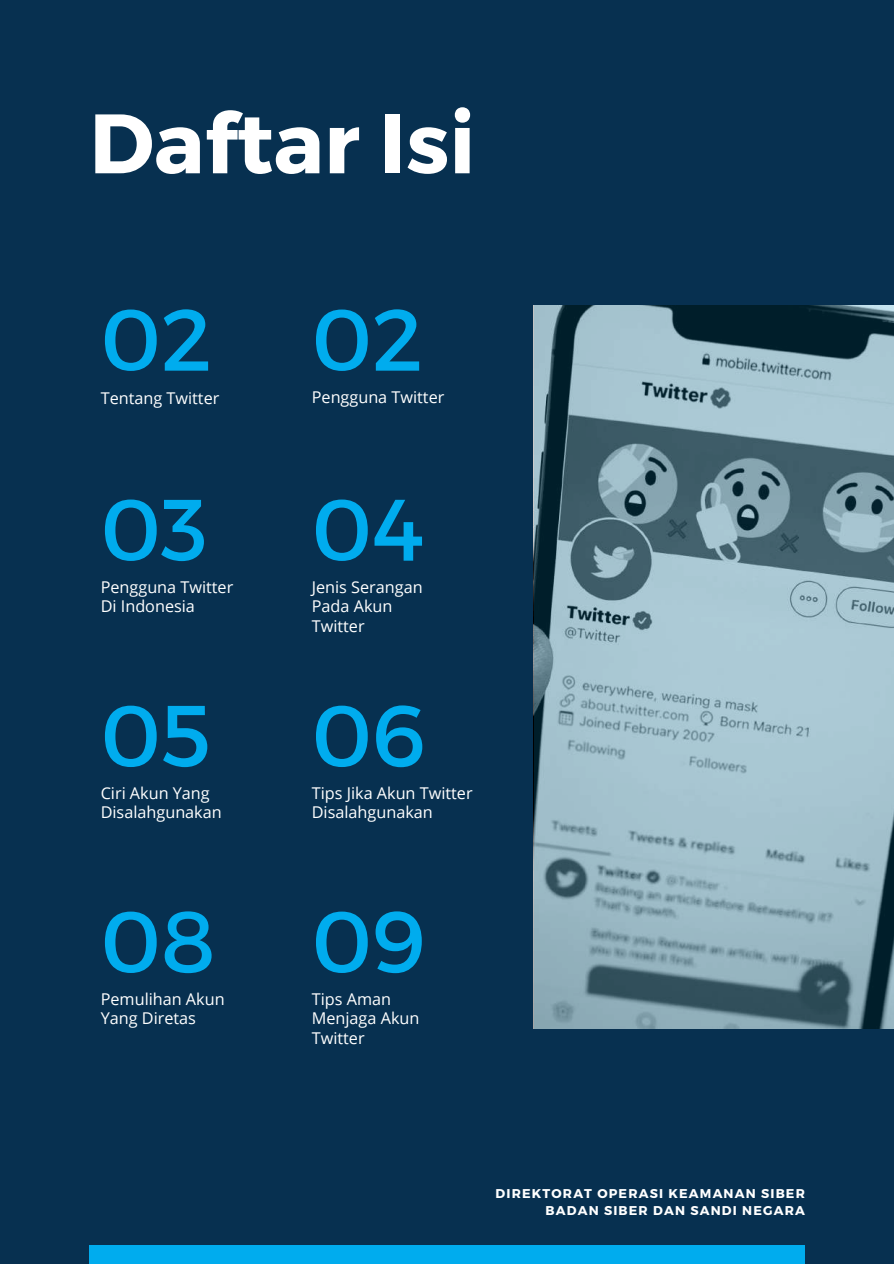
<style>
.page{position:relative;width:894px;height:1264px;background:#fff}
.page>*{position:absolute;margin:0;border:0;box-sizing:border-box;transform-origin:0 0}
.t1{font:87px "Montserrat";color:#00acee}
.t2{font:700 84px "Montserrat";color:#fff}
.t3{font:16.2px/19.2px "Open Sans";color:#fff}
.t4{font:700 12.75px/17px "Montserrat";letter-spacing:.09em;color:#fff;text-align:right}
</style>
<div class="page">
<div style="left:0;top:0;width:893px;height:1263px;background:#073050"></div>
<svg style="left:533px;top:305px;width:360px;height:723px"></svg>
<div style="left:89px;top:1244px;width:715px;height:19px;background:#00acee"></div>
<h2 class="t2" style="left:89px;top:89px;width:387px">Daftar Isi</h2>
<h1 class="t1" style="left:101px;top:283px;width:113px">02</h1>
<p class="t3" style="left:101px;top:387px;width:120px">Tentang Twitter</p>
<h1 class="t1" style="left:101px;top:473px;width:108px">03</h1>
<p class="t3" style="left:101px;top:577px;width:134px">Pengguna Twitter<br>Di Indonesia</p>
<h1 class="t1" style="left:101px;top:679px;width:112px">05</h1>
<p class="t3" style="left:101px;top:783px;width:122px">Ciri Akun Yang<br>Disalahgunakan</p>
<h1 class="t1" style="left:101px;top:885px;width:116px">08</h1>
<p class="t3" style="left:101px;top:989px;width:125px">Pemulihan Akun<br>Yang Diretas</p>
<h1 class="t1" style="left:312px;top:283px;width:113px">02</h1>
<p class="t3" style="left:312px;top:387px;width:134px">Pengguna Twitter</p>
<h1 class="t1" style="left:312px;top:473px;width:114px">04</h1>
<p class="t3" style="left:312px;top:577px;width:112px">Jenis Serangan<br>Pada Akun<br>Twitter</p>
<h1 class="t1" style="left:312px;top:679px;width:115px">06</h1>
<p class="t3" style="left:312px;top:783px;width:162px">Tips Jika Akun Twitter<br>Disalahgunakan</p>
<h1 class="t1" style="left:312px;top:885px;width:115px">09</h1>
<p class="t3" style="left:312px;top:989px;width:109px">Tips Aman<br>Menjaga Akun<br>Twitter</p>
<p class="t4" style="left:495px;top:1184px;width:311px">DIREKTORAT OPERASI KEAMANAN SIBER<br>BADAN SIBER DAN SANDI NEGARA</p>
</div>
